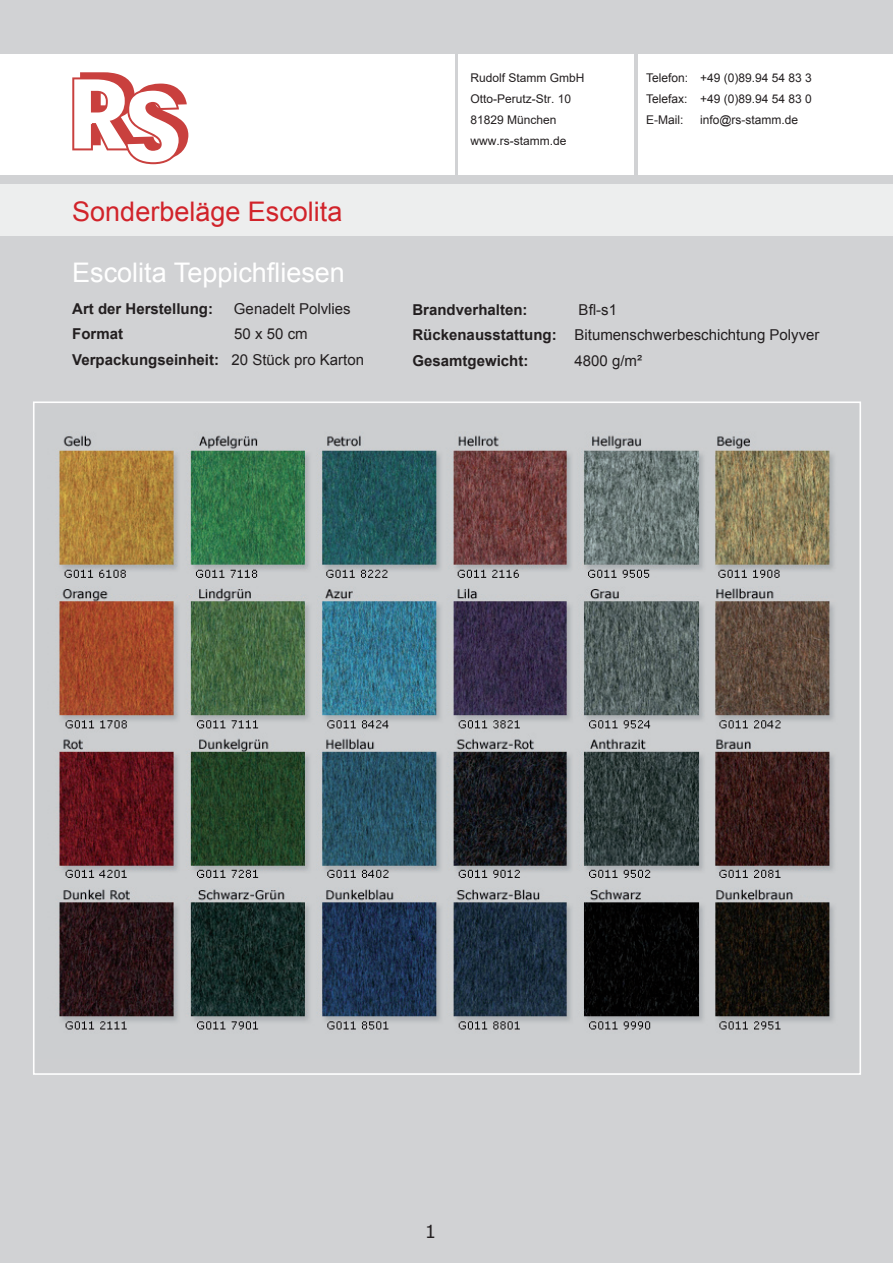
<style>
.page{position:relative;width:893px;height:1263px;background:#d1d2d4}
.page>*{position:absolute;margin:0;border:0;box-sizing:border-box;transform-origin:0 0}
.t1{font:27px "Arial";color:#fff}
.t2{font:27px "Arial";color:#d1232a}
.t3{font:18px "Verdana";color:#231f20}
.t4{font:15px/25.5px "Arial";color:#231f20}
.t5{font:700 15px "Arial";color:#231f20}
.t6{font:12px/21px "Arial";color:#231f20}
.s1{font-weight:700}
</style>
<div class="page">
<div style="left:0;top:54px;width:893px;height:120px;background:#fff"></div>
<div style="left:0;top:185px;width:893px;height:51px;background:#edeeee"></div>
<hr style="left:634px;top:49px;width:3px;height:128px;background:#d1d2d4">
<hr style="left:455px;top:45px;width:2px;height:139px;background:#d1d2d4">
<svg style="left:72px;top:72px;width:116px;height:92px"></svg>
<div style="left:34px;top:402px;width:826px;height:672px;background:#cdced0"></div>
<img style="left:59px;top:435px;width:775px;height:595px">
<h1 class="t2" style="left:72px;top:194px;width:272px">Sonderbeläge Escolita</h1>
<h1 class="t1" style="left:72px;top:255px;width:274px">Escolita Teppichfliesen</h1>
<p class="t5" style="left:72px;top:299px;width:142px">Art der Herstellung:</p>
<p class="t4" style="left:234px;top:296px;width:118px">Genadelt Polvlies</p>
<p class="t5" style="left:72px;top:324px;width:52px">Format</p>
<p class="t4" style="left:72px;top:322px;width:293px;text-indent:162px">50 x 50 cm<br><span class="s1">Verpackungseinheit:</span> 20 Stück pro Karton</p>
<p class="t6" style="left:471px;top:67px;width:116px">Rudolf Stamm GmbH<br>Otto-Perutz-Str. 10<br>81829 München www.rs-stamm.de</p>
<p class="t6" style="left:646px;top:67px;width:167px;text-align:justify">Telefon: +49 (0)89.94 54 83 3<br>Telefax: +49 (0)89.94 54 83 0<br>E-Mail:</p>
<p class="t6" style="left:700px;top:109px;width:100px">info@rs-stamm.de</p>
<p class="t4" style="left:412px;top:297px;width:409px;text-indent:166px">Bfl-s1<br><span class="s1">Rückenausstattung:</span> Bitumenschwerbeschichtung Polyver<br><span class="s1">Gesamtgewicht:</span></p>
<p class="t5" style="left:412px;top:300px;width:117px">Brandverhalten:</p>
<p class="t4" style="left:574px;top:348px;width:69px">4800 g/m²</p>
<p class="t3" style="left:425px;top:1220px;width:13px">1</p>
</div>
